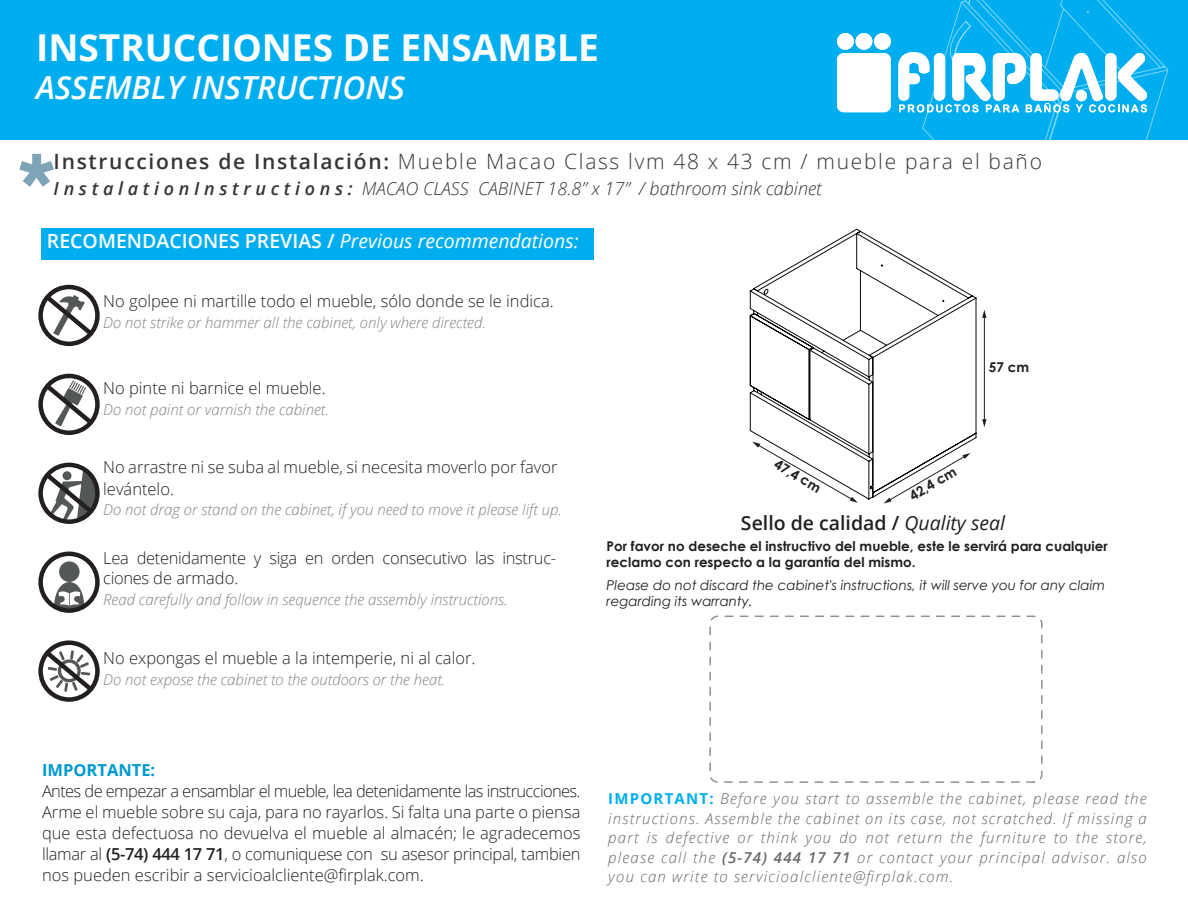
<style>
.page{position:relative;width:1188px;height:918px;background:#fff}
.page>*{position:absolute;margin:0;border:0;box-sizing:border-box;transform-origin:0 0}
.t1{font:700 37.05px "Open Sans";color:#fff}
.t2{font:italic 600 31.8px "Open Sans";color:#fff}
.t3{font:300 21px "Open Sans";letter-spacing:.08em;color:#353439}
.t4{font:italic 19.5px "Open Sans";color:#fff}
.t5{font:600 19.5px "Open Sans";color:#231f20}
.t6{font:italic 300 18px "Open Sans";color:#353439}
.t7{font:300 16.5px/21px "Open Sans";color:#231f20}
.t8{font:300 16.5px/19.5px "Open Sans";letter-spacing:-.02em;color:#231f20}
.t9{font:700 16.5px "Open Sans";color:#0099d1}
.t10{font:italic 300 15px/19.5px "Open Sans";letter-spacing:.08em;color:#646667;text-align:justify}
.t11{font:italic 300 15px "Open Sans";color:#808285}
.t12{font:700 13.5px/16.2px "Century Gothic";color:#231f20}
.t13{font:italic 13.5px/16.2px "Century Gothic";color:#231f20}
.s1{font-weight:600}
.s2{font-weight:600;font-style:normal}
.s3{font-weight:400;font-style:italic}
.s4{font-weight:700;font-style:normal;color:#00aeef}
</style>
<div class="page">
<hr style="left:984px;top:316px;width:1px;height:105px;background:#231f20">
<svg style="left:982px;top:310px;width:5px;height:8px"></svg>
<svg style="left:982px;top:419px;width:5px;height:8px"></svg>
<svg style="left:884px;top:500px;width:8px;height:4px"></svg>
<div style="left:42px;top:229px;width:552px;height:31px;background:#00aeef"></div>
<div style="left:38px;top:285px;width:62px;height:61px;border:4px solid #231f20;border-radius:50%"></div>
<svg style="left:41px;top:291px;width:57px;height:49px"></svg>
<div style="left:38px;top:374px;width:62px;height:61px;border:4px solid #231f20;border-radius:50%"></div>
<svg style="left:41px;top:380px;width:57px;height:49px"></svg>
<div style="left:38px;top:640px;width:62px;height:62px;border:4px solid #231f20;border-radius:50%"></div>
<svg style="left:41px;top:640px;width:57px;height:62px"></svg>
<div style="left:38px;top:463px;width:62px;height:61px;border:4px solid #231f20;border-radius:50%"></div>
<svg style="left:41px;top:469px;width:59px;height:51px"></svg>
<div style="left:59px;top:561px;width:21px;height:21px;background:#545758;border-radius:50%"></div>
<svg style="left:54px;top:582px;width:31px;height:29px"></svg>
<div style="left:38px;top:552px;width:62px;height:61px;border:4px solid #231f20;border-radius:50%"></div>
<div style="left:0;top:0;width:1188px;height:140px;background:#00aeef"></div>
<svg style="left:19px;top:154px;width:35px;height:33px"></svg>
<div style="left:837px;top:33px;width:17px;height:17px;background:#fff;border-radius:50%"></div>
<div style="left:856px;top:33px;width:16px;height:17px;background:#fff;border-radius:50%"></div>
<div style="left:874px;top:33px;width:17px;height:17px;background:#fff;border-radius:50%"></div>
<div style="left:837px;top:53px;width:54px;height:59px;background:#fff;border-radius:7px"></div>
<svg style="left:898px;top:0;width:270px;height:140px"></svg>
<svg style="left:749px;top:228px;width:228px;height:272px"></svg>
<div style="left:709px;top:616px;width:334px;height:167px;border:2px dashed #231f20;border-radius:8px"></div>
<h1 class="t1" style="left:36px;top:22px;width:564px">INSTRUCCIONES DE ENSAMBLE</h1>
<h2 class="t2" style="left:36px;top:66px;width:370px">ASSEMBLY INSTRUCTIONS</h2>
<p class="t3" style="left:54px;top:147px;width:990px"><span class="s1">Instrucciones de Instalación:</span> Mueble Macao Class lvm 48 x 43 cm / mueble para el baño</p>
<p class="t6" style="left:54px;top:176px;width:770px"><span class="s1">I n s t a l a t i o n I n s t r u c t i o n s :</span> MACAO CLASS CABINET 18.8” x 17” / bathroom sink cabinet</p>
<p class="t4" style="left:47px;top:228px;width:533px"><span class="s2">RECOMENDACIONES PREVIAS /</span> Previous recommendations:</p>
<p class="t7" style="left:103px;top:290px;width:452px">No golpee ni martille todo el mueble, sólo donde se le indica.</p>
<p class="t11" style="left:103px;top:312px;width:384px">Do not strike or hammer all the cabinet, only where directed.</p>
<p class="t7" style="left:103px;top:377px;width:224px">No pinte ni barnice el mueble.</p>
<p class="t11" style="left:103px;top:399px;width:227px">Do not paint or varnish the cabinet.</p>
<p class="t7" style="left:103px;top:457px;width:456px">No arrastre ni se suba al mueble, si necesita moverlo por favor levántelo.</p>
<p class="t11" style="left:103px;top:500px;width:460px">Do not drag or stand on the cabinet, if you need to move it please lift up.</p>
<p class="t8" style="left:103px;top:548px;width:454px">Lea detenidamente y siga en orden consecutivo las instruc&shy;ciones de armado.</p>
<p class="t11" style="left:103px;top:589px;width:406px">Read carefully and follow in sequence the assembly instructions.</p>
<p class="t7" style="left:103px;top:647px;width:374px">No expongas el mueble a la intemperie, ni al calor.</p>
<p class="t11" style="left:103px;top:669px;width:344px">Do not expose the cabinet to the outdoors or the heat.</p>
<p class="t12" style="left:989px;top:359px;width:42px">57 cm</p>
<p class="t12" style="left:780px;top:455px;width:53px;rotate:30deg">47,4 cm</p>
<p class="t12" style="left:906px;top:489px;width:53px;rotate:-30deg">42,4 cm</p>
<p class="t5" style="left:741px;top:510px;width:265px">Sello de calidad / <span class="s3">Quality seal</span></p>
<p class="t12" style="left:607px;top:538px;width:503px">Por favor no deseche el instructivo del mueble, este le servirá para cualquier reclamo con respecto a la garantía del mismo.</p>
<p class="t13" style="left:607px;top:576px;width:500px">Please do not discard the cabinet's instructions, it will serve you for any claim regarding its warranty.</p>
<p class="t9" style="left:42px;top:759px;width:115px">IMPORTANTE:</p>
<p class="t7" style="left:42px;top:780px;width:540px;text-align:justify">Antes de empezar a ensamblar el mueble, lea detenidamente las instrucciones.<br>Arme el mueble sobre su caja, para no rayarlos. Si falta una parte o piensa que esta defectuosa no devuelva el mueble al almacén; le agradecemos llamar al <span class="s1">(5-74) 444 17 71</span>, o comuniquese con su asesor principal, tambien nos pueden escribir a servicioalcliente@firplak.com.</p>
<p class="t10" style="left:608px;top:788px;width:540px"><span class="s4">IMPORTANT:</span> Before you start to assemble the cabinet, please read the instructions. Assemble the cabinet on its case, not scratched. If missing a part is defective or think you do not return the furniture to the store, please call the <span class="s1">(5-74) 444 17 71</span> or contact your principal advisor. also you can write to servicioalcliente@firplak.com.</p>
</div>
